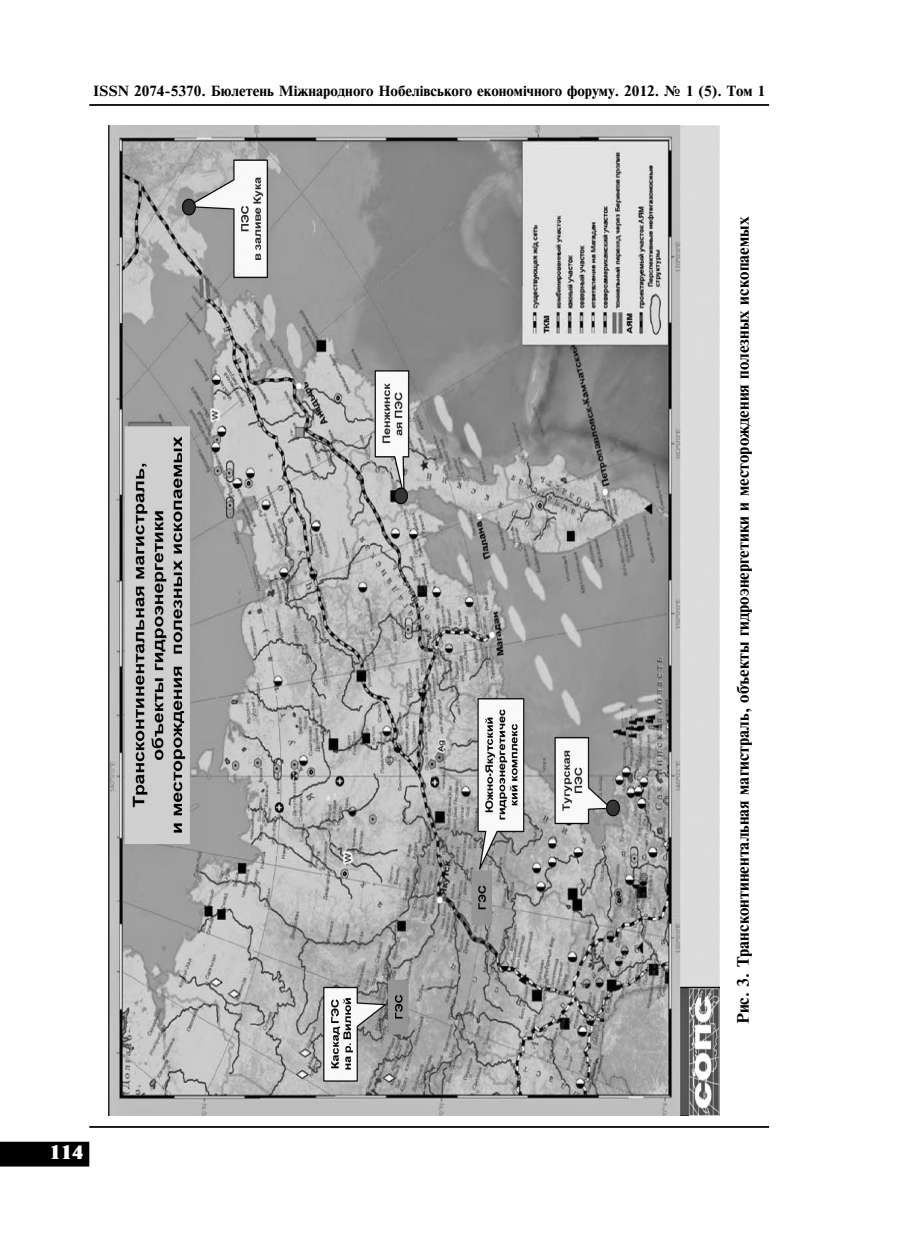
<style>
.page{position:relative;width:918px;height:1241px;background:#fff}
.page>*{position:absolute;margin:0;border:0;box-sizing:border-box;transform-origin:0 0}
.t1{font:18.38px "Newton XC";color:#fff}
.t2{font:15.75px "Newton C Bold";color:#000}
.t3{font:14px "Newton C Bold";color:#000}
</style>
<div class="page">
<hr style="left:89px;top:1125px;width:680px;height:2px;background:#000">
<div style="left:1px;top:1142px;width:87px;height:23px;background:#000"></div>
<div style="left:0;top:1141px;width:89px;height:25px;border:2px solid #000"></div>
<hr style="left:89px;top:104px;width:680px;height:2px;background:#000">
<img style="left:108px;top:125px;width:611px;height:990px">
<p class="t3" style="left:93px;top:83px;width:673px">ISSN 2074-5370. Бюлетень Міжнародного Нобелівського економічного форуму. 2012. № 1 (5). Том 1</p>
<p class="t2" style="left:734px;top:1024px;width:808px;rotate:-90deg">Рис. 3. Трансконтинентальная магистраль, объекты гидроэнергетики и месторождения полезных ископаемых</p>
<p class="t1" style="left:49px;top:1141px;width:35px">114</p>
</div>
